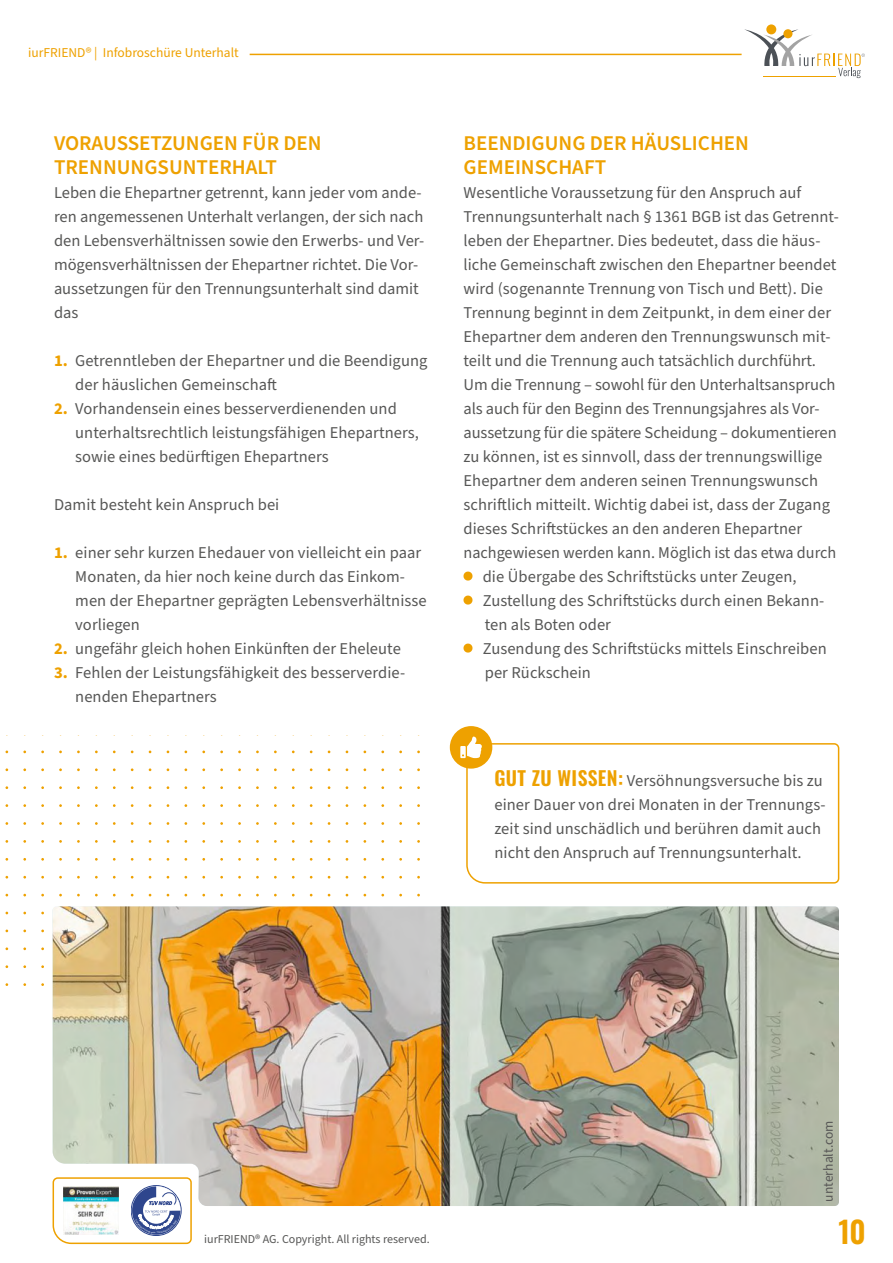
<style>
.page{position:relative;width:893px;height:1263px;background:#fff}
.page>*{position:absolute;margin:0;border:0;box-sizing:border-box;transform-origin:0 0}
.t1{font:600 30px "Oswald";color:#eea100}
.t2{font:600 21px/24px "Source Sans Pro";color:#eea100}
.t3{font:16.5px/24px "Source Sans Pro";letter-spacing:.005em;color:#575756}
.t4{font:13.5px "Source Sans Pro";color:#eea100}
.t5{font:13.5px "Source Sans Pro";letter-spacing:.005em;color:#575756}
.t6{font:12px "Source Sans Pro";color:#575756}
.s1{font-weight:700;color:#eea100}
.s2{font-family:"Oswald";font-weight:600;font-size:19.5px;color:#eea100}
</style>
<div class="page">
<hr style="left:250px;top:54px;width:492px;height:1px;background:#eea100">
<svg style="left:52px;top:1181px;width:140px;height:64px"></svg>
<img style="left:63px;top:1206px;width:56px;height:28px">
<div style="left:132px;top:1186px;width:48px;height:49px;background:#2e468d;border-radius:50%"></div>
<svg style="left:766px;top:24px;width:10px;height:10px"></svg>
<svg style="left:744px;top:29px;width:121px;height:49px"></svg>
<svg style="left:463px;top:572px;width:9px;height:9px"></svg>
<svg style="left:463px;top:596px;width:9px;height:9px"></svg>
<svg style="left:463px;top:644px;width:9px;height:9px"></svg>
<svg style="left:466px;top:742px;width:374px;height:142px"></svg>
<div style="left:450px;top:726px;width:42px;height:43px;background:#eea100;border-radius:50%"></div>
<svg style="left:460px;top:737px;width:22px;height:21px"></svg>
<img style="left:53px;top:906px;width:786px;height:300px">
<svg style="left:135px;top:1186px;width:46px;height:47px"></svg>
<p class="t4" style="left:28px;top:44px;width:212px">iurFRIEND® | Infobroschüre Unterhalt</p>
<p class="t2" style="left:54px;top:132px;width:269px">VORAUSSETZUNGEN FÜR DEN<br>TRENNUNGSUNTERHALT</p>
<p class="t3" style="left:54px;top:181px;width:372px">Leben die Ehepartner getrennt, kann jeder vom ande&shy;ren angemessenen Unterhalt verlangen, der sich nach den Lebensverhältnissen sowie den Erwerbs- und Ver&shy;mögensverhältnissen der Ehepartner richtet. Die Vor&shy;aussetzungen für den Trennungsunterhalt sind damit das</p>
<p class="t3" style="left:75px;top:349px;width:354px;text-indent:-21px"><span class="s1">1.</span> Getrenntleben der Ehepartner und die Beendigung der häuslichen Gemeinschaft</p>
<p class="t3" style="left:75px;top:397px;width:345px;text-indent:-21px"><span class="s1">2.</span> Vorhandensein eines besserverdienenden und unterhaltsrechtlich leistungsfähigen Ehepartners, sowie eines bedürftigen Ehepartners</p>
<p class="t3" style="left:54px;top:493px;width:227px">Damit besteht kein Anspruch bei</p>
<p class="t3" style="left:75px;top:541px;width:353px;text-indent:-21px"><span class="s1">1.</span> einer sehr kurzen Ehedauer von vielleicht ein paar Monaten, da hier noch keine durch das Einkom&shy;men der Ehepartner geprägten Lebensverhältnisse vorliegen</p>
<p class="t3" style="left:54px;top:637px;width:348px"><span class="s1">2.</span> ungefähr gleich hohen Einkünften der Eheleute</p>
<p class="t3" style="left:75px;top:661px;width:331px;text-indent:-21px"><span class="s1">3.</span> Fehlen der Leistungsfähigkeit des besserverdie&shy;nenden Ehepartners</p>
<p class="t2" style="left:463px;top:132px;width:287px">BEENDIGUNG DER HÄUSLICHEN<br>GEMEINSCHAFT</p>
<p class="t3" style="left:463px;top:181px;width:339px">Wesentliche Voraussetzung für den Anspruch auf</p>
<p class="t3" style="left:463px;top:205px;width:377px">Trennungsunterhalt nach § 1361 BGB ist das Getrennt-</p>
<p class="t3" style="left:463px;top:229px;width:359px">leben der Ehepartner. Dies bedeutet, dass die häus-</p>
<p class="t3" style="left:463px;top:253px;width:374px">liche Gemeinschaft zwischen den Ehepartner beendet</p>
<p class="t3" style="left:463px;top:277px;width:361px">wird (sogenannte Trennung von Tisch und Bett). Die</p>
<p class="t3" style="left:463px;top:301px;width:369px">Trennung beginnt in dem Zeitpunkt, in dem einer der</p>
<p class="t3" style="left:463px;top:325px;width:368px">Ehepartner dem anderen den Trennungswunsch mit-</p>
<p class="t3" style="left:463px;top:349px;width:354px">teilt und die Trennung auch tatsächlich durchführt.</p>
<p class="t3" style="left:463px;top:373px;width:373px">Um die Trennung – sowohl für den Unterhaltsanspruch</p>
<p class="t3" style="left:463px;top:397px;width:358px">als auch für den Beginn des Trennungsjahres als Vor-</p>
<p class="t3" style="left:463px;top:421px;width:375px">aussetzung für die spätere Scheidung – dokumentieren</p>
<p class="t3" style="left:463px;top:445px;width:360px">zu können, ist es sinnvoll, dass der trennungswillige</p>
<p class="t3" style="left:463px;top:469px;width:356px">Ehepartner dem anderen seinen Trennungswunsch</p>
<p class="t3" style="left:463px;top:493px;width:368px">schriftlich mitteilt. Wichtig dabei ist, dass der Zugang</p>
<p class="t3" style="left:463px;top:517px;width:340px">dieses Schriftstückes an den anderen Ehepartner</p>
<p class="t3" style="left:463px;top:541px;width:374px">nachgewiesen werden kann. Möglich ist das etwa durch</p>
<p class="t3" style="left:483px;top:565px;width:315px">die Übergabe des Schriftstücks unter Zeugen,</p>
<p class="t3" style="left:483px;top:589px;width:343px">Zustellung des Schriftstücks durch einen Bekann-</p>
<p class="t3" style="left:485px;top:613px;width:128px">ten als Boten oder</p>
<p class="t3" style="left:483px;top:637px;width:345px">Zusendung des Schriftstücks mittels Einschreiben</p>
<p class="t3" style="left:485px;top:661px;width:108px">per Rückschein</p>
<p class="t3" style="left:494px;top:769px;width:333px"><span class="s2">GUT ZU WISSEN:</span> Versöhnungsversuche bis zu einer Dauer von drei Monaten in der Trennungs&shy;zeit sind unschädlich und berühren damit auch nicht den Anspruch auf Trennungsunterhalt.</p>
<p class="t6" style="left:204px;top:1230px;width:227px">iurFRIEND® AG. Copyright. All rights reserved.</p>
<p class="t5" style="left:819px;top:1202px;width:83px;rotate:-90deg">unterhalt.com</p>
<h1 class="t1" style="left:838px;top:1205px;width:29px">10</h1>
</div>
